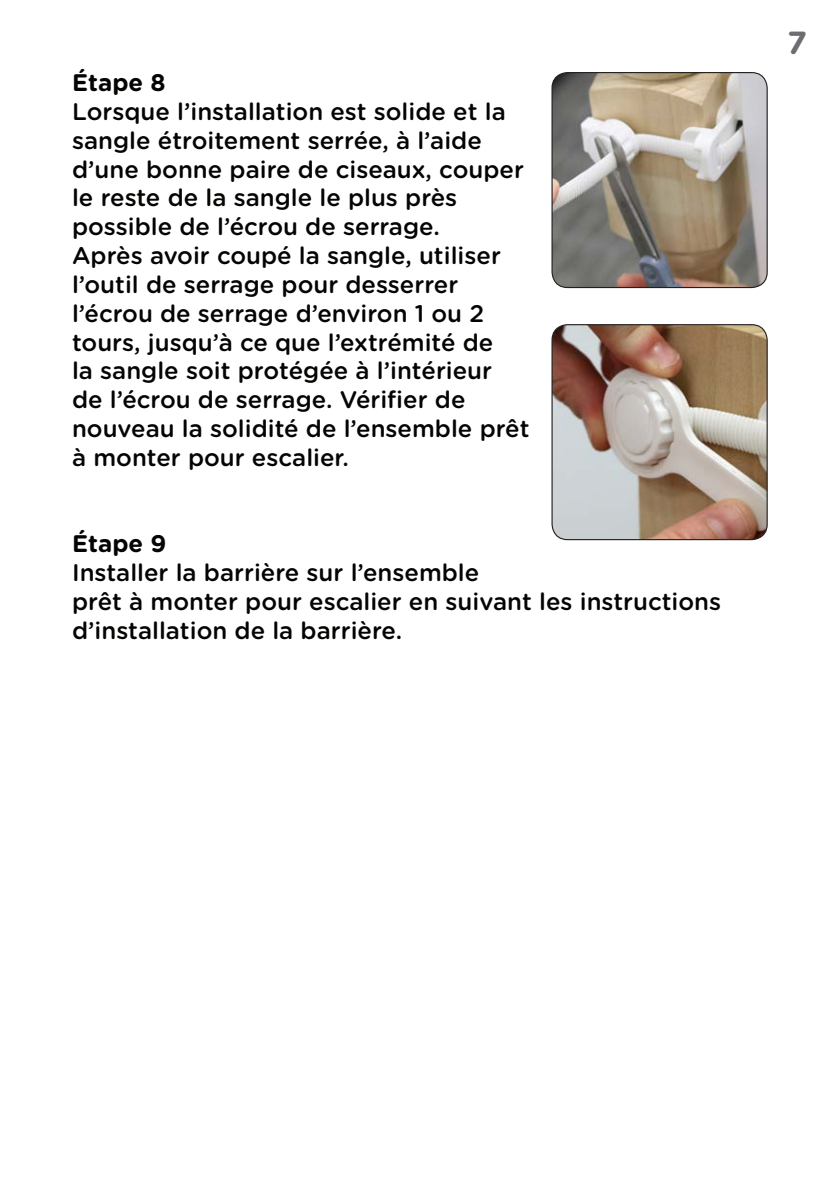
<style>
.page{position:relative;width:840px;height:1191px;background:#fff}
.page>*{position:absolute;margin:0;border:0;box-sizing:border-box;transform-origin:0 0}
.t1{font:700 32px "Gotham Rounded";color:#6c6d70}
.t2{font:500 24px/28.8px "Gotham Rounded";color:#040503}
.t3{font:700 24px "Gotham Rounded";color:#040503}
</style>
<div class="page">
<img style="left:552px;top:73px;width:214px;height:214px">
<div style="left:551px;top:72px;width:216px;height:216px;border:1px solid #231f20;border-radius:15px"></div>
<img style="left:553px;top:325px;width:213px;height:214px">
<div style="left:551px;top:324px;width:216px;height:216px;border:1px solid #231f20;border-radius:15px"></div>
<p class="t3" style="left:72px;top:65px;width:95px">Étape 8</p>
<p class="t2" style="left:72px;top:96px;width:453px">Lorsque l’installation est solide et la sangle étroitement serrée, à l’aide d’une bonne paire de ciseaux, couper le reste de la sangle le plus près possible de l’écrou de serrage.</p>
<p class="t2" style="left:72px;top:240px;width:459px">Après avoir coupé la sangle, utiliser l’outil de serrage pour desserrer l’écrou de serrage d’environ 1 ou 2 tours, jusqu’à ce que l’extrémité de<br>la sangle soit protégée à l’intérieur<br>de l’écrou de serrage. Vérifier de nouveau la solidité de l’ensemble prêt à monter pour escalier.</p>
<p class="t3" style="left:72px;top:526px;width:96px">Étape 9</p>
<p class="t2" style="left:72px;top:557px;width:650px">Installer la barrière sur l’ensemble<br>prêt à monter pour escalier en suivant les instructions d’installation de la barrière.</p>
<h1 class="t1" style="left:786px;top:19px;width:21px">7</h1>
</div>
